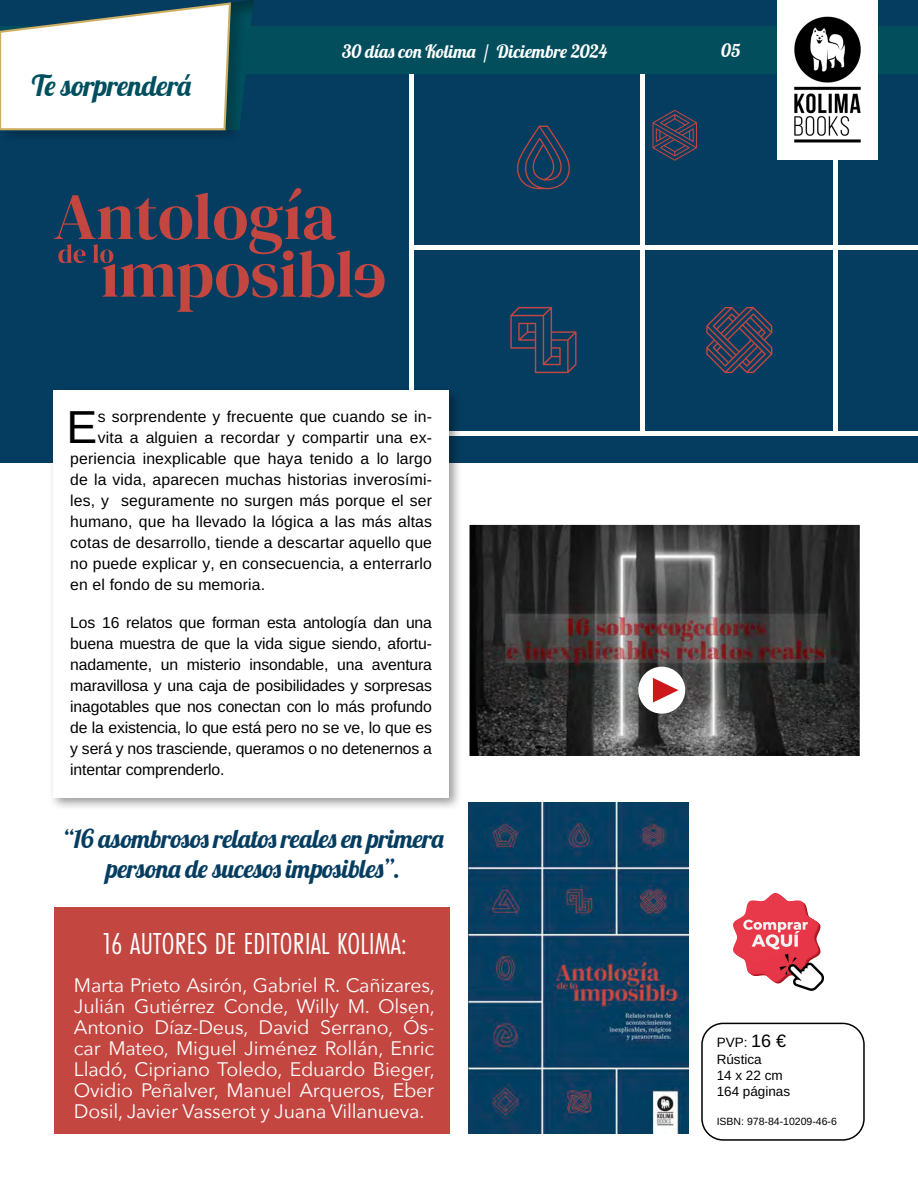
<style>
.page{position:relative;width:918px;height:1188px;background:#fff}
.page>*{position:absolute;margin:0;border:0;box-sizing:border-box;transform-origin:0 0}
.t1{font:46.2px "Arimo";color:#000}
.t2{font:31.5px "Futura PT Cond";letter-spacing:.01em;color:#fff}
.t3{font:28.5px "Lobster";letter-spacing:-.01em;color:#004f5e}
.t4{font:25.5px/30.6px "Lobster";letter-spacing:-.015em;color:#053d61;text-align:center}
.t5{font:19.5px/21px "Avenir Next";letter-spacing:-.01em;color:#fff;text-align:justify}
.t6{font:18px "Lobster";color:#fff}
.t7{font:15.75px/21px "Arimo";letter-spacing:.01em;color:#000;text-align:justify}
.t8{font:13.5px/16.2px "Arimo";color:#000}
.t9{font:10.5px "Arimo";color:#000}
.s1{font-size:18px}
</style>
<div class="page">
<div style="left:0;top:0;width:918px;height:462px;background:#053d61"></div>
<hr style="left:412px;top:246px;width:506px;height:4px;background:#fff">
<hr style="left:411px;top:431px;width:507px;height:4px;background:#fff">
<hr style="left:640px;top:45px;width:4px;height:390px;background:#fff">
<div style="left:833px;top:45px;width:5px;height:390px;background:#fff"></div>
<div style="left:409px;top:45px;width:5px;height:539px;background:#fff"></div>
<svg style="left:510px;top:307px;width:67px;height:66px"></svg>
<svg style="left:706px;top:307px;width:66px;height:66px"></svg>
<svg style="left:653px;top:110px;width:44px;height:51px"></svg>
<svg style="left:517px;top:126px;width:53px;height:63px"></svg>
<img style="left:468px;top:802px;width:221px;height:332px">
<div style="left:0;top:26px;width:918px;height:48px;background:#024e5c"></div>
<div style="left:0;top:1px;width:247px;height:143px;background:#043859"></div>
<svg style="left:0;top:0;width:254px;height:131px"></svg>
<img style="left:778px;top:0;width:99px;height:160px">
<div style="left:54px;top:908px;width:396px;height:226px;background:#c34640"></div>
<img style="left:470px;top:526px;width:389px;height:229px">
<div style="left:465px;top:521px;width:399px;height:239px;border:4px solid #fff"></div>
<div style="left:638px;top:667px;width:47px;height:47px;background:#fff;border-radius:50%"></div>
<svg style="left:653px;top:678px;width:25px;height:25px"></svg>
<div style="left:48px;top:386px;width:415px;height:425px;background:#000;opacity:.4"></div>
<div style="left:53px;top:390px;width:396px;height:408px;background:#fff"></div>
<svg style="left:733px;top:893px;width:91px;height:98px"></svg>
<svg style="left:54px;top:188px;width:331px;height:124px"></svg>
<div style="left:701px;top:1023px;width:164px;height:118px;border:2px solid #000;border-radius:21px"></div>
<h3 class="t3" style="left:32px;top:68px;width:162px">Te sorprenderá</h3>
<p class="t6" style="left:342px;top:40px;width:266px">30 días con Kolima / Diciembre 2024</p>
<p class="t6" style="left:721px;top:39px;width:21px">05</p>
<h1 class="t1" style="left:67px;top:395px;width:32px">E</h1>
<p class="t7" style="left:98px;top:406px;width:336px">s sorprendente y frecuente que cuando se in-</p>
<p class="t7" style="left:98px;top:427px;width:336px">vita a alguien a recordar y compartir una ex-</p>
<p class="t7" style="left:70px;top:448px;width:363px">periencia inexplicable que haya tenido a lo largo</p>
<p class="t7" style="left:70px;top:469px;width:363px">de la vida, aparecen muchas historias inverosími-</p>
<p class="t7" style="left:70px;top:490px;width:363px">les, y seguramente no surgen más porque el ser</p>
<p class="t7" style="left:70px;top:511px;width:363px">humano, que ha llevado la lógica a las más altas</p>
<p class="t7" style="left:70px;top:532px;width:363px">cotas de desarrollo, tiende a descartar aquello que</p>
<p class="t7" style="left:70px;top:553px;width:363px">no puede explicar y, en consecuencia, a enterrarlo</p>
<p class="t7" style="left:70px;top:574px;width:196px">en el fondo de su memoria.</p>
<p class="t7" style="left:70px;top:612px;width:363px">Los 16 relatos que forman esta antología dan una buena muestra de que la vida sigue siendo, afortu&shy;nadamente, un misterio insondable, una aventura maravillosa y una caja de posibilidades y sorpresas inagotables que nos conectan con lo más profundo de la existencia, lo que está pero no se ve, lo que es y será y nos trasciende, queramos o no detenernos a intentar comprenderlo.</p>
<h3 class="t4" style="left:63px;top:826px;width:383px">“16 asombrosos relatos reales en primera persona de sucesos imposibles”.</h3>
<h2 class="t2" style="left:101px;top:925px;width:307px">16 AUTORES DE EDITORIAL KOLIMA:</h2>
<p class="t5" style="left:74px;top:974px;width:362px">Marta Prieto Asirón, Gabriel R. Cañizares, Julián Gutiérrez Conde, Willy M. Olsen, Antonio Díaz-Deus, David Serrano, Ós&shy;car Mateo, Miguel Jiménez Rollán, Enric Lladó, Cipriano Toledo, Eduardo Bieger, Ovidio Peñalver, Manuel Arqueros, Eber Dosil, Javier Vasserot y Juana Villanueva.</p>
<p class="t8" style="left:717px;top:1035px;width:75px">PVP: <span class="s1">16 €<br></span>Rústica<br>14 x 22 cm<br>164 páginas</p>
<p class="t9" style="left:717px;top:1114px;width:122px">ISBN: 978-84-10209-46-6</p>
</div>
